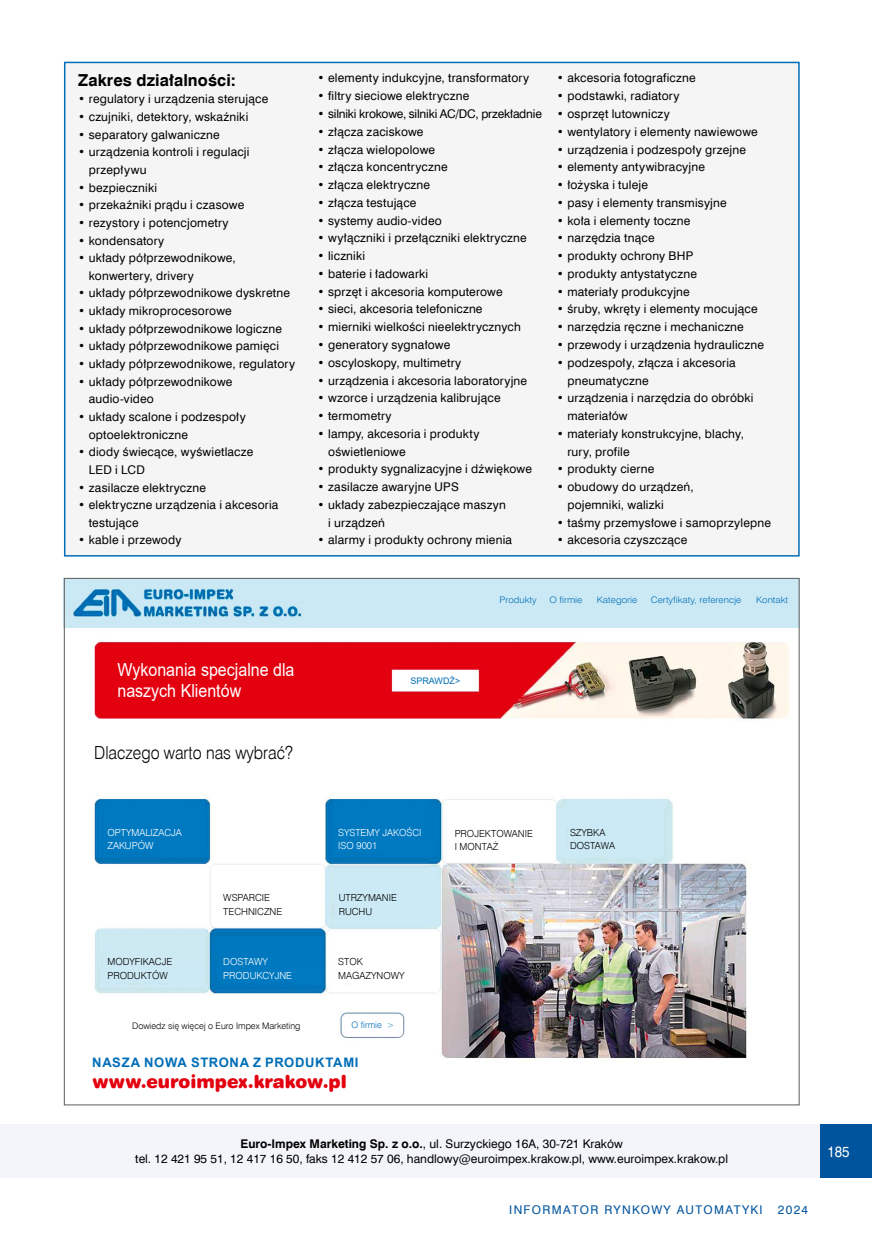
<style>
.page{position:relative;width:872px;height:1234px;background:#fff}
.page>*{position:absolute;margin:0;border:0;box-sizing:border-box;transform-origin:0 0}
.t1{font:18px "Arial";color:#fff;scale:.89 1}
.t2{font:18px "Swis 721 Lt EU";color:#000;scale:.89 1}
.t3{font:18px "Swis 721 Blk Rnd EU";letter-spacing:-.005em;color:#e3000f}
.t4{font:700 16.5px "Swis 721 EU";letter-spacing:.005em;color:#000}
.t5{font:15px "Swis 721 EU";color:#fff;scale:.9 1}
.t6{font:700 13.05px "Arial";letter-spacing:.045em;color:#006eb7}
.prezStopka{font:12px/17.7px "Swis 721 EU";letter-spacing:.015em;color:#000}
.prezStopka-2{font:12px "Swis 721 EU";letter-spacing:-.015em;color:#000}
.t7{font:12px "Swis 721 EU";letter-spacing:.11em;color:#00549e}
.t8{font:9.75px/13.5px "Swis 721 Lt EU";color:#000}
.t9{font:9.75px "Swis 721 Lt EU";color:#fff}
.t10{font:9px "Swis 721 Lt EU";color:#006eb7;scale:1.09 1}
.t11{font:9px "Swis 721 Lt EU";color:#000}
.t12{font:9px "Arial";color:#006eb7}
.t13{font:9px "Swis 721 Lt EU";color:#006eb7}
.s1{font-weight:700}
</style>
<div class="page">
<div style="left:0;top:1124px;width:872px;height:53px;background:#f4f5fb"></div>
<div style="left:821px;top:1124px;width:51px;height:53px;background:#00549e"></div>
<img style="left:66px;top:579px;width:731px;height:48px">
<div style="left:65px;top:62px;width:734px;height:493px;background:#f5f5f6"></div>
<div style="left:64px;top:62px;width:735px;height:494px;border:2px solid #006eb7"></div>
<img style="left:94px;top:641px;width:695px;height:418px">
<p class="t4" style="left:78px;top:69px;width:159px">Zakres działalności:</p>
<p class="prezStopka" style="left:78px;top:91px;width:192px">• regulatory i urządzenia sterujące</p>
<p class="prezStopka" style="left:78px;top:108px;width:172px">• czujniki, detektory, wskaźniki</p>
<p class="prezStopka" style="left:78px;top:126px;width:143px">• separatory galwaniczne</p>
<p class="prezStopka" style="left:89px;top:143px;width:162px;text-indent:-11px">• urządzenia kontroli i regulacji przepływu</p>
<p class="prezStopka" style="left:78px;top:179px;width:80px">• bezpieczniki</p>
<p class="prezStopka" style="left:78px;top:196px;width:168px">• przekaźniki prądu i czasowe</p>
<p class="prezStopka" style="left:78px;top:214px;width:152px">• rezystory i potencjometry</p>
<p class="prezStopka" style="left:78px;top:232px;width:88px">• kondensatory</p>
<p class="prezStopka" style="left:89px;top:249px;width:148px;text-indent:-11px">• układy półprzewodnikowe, konwertery, drivery</p>
<p class="prezStopka" style="left:78px;top:284px;width:213px">• układy półprzewodnikowe dyskretne</p>
<p class="prezStopka" style="left:78px;top:302px;width:155px">• układy mikroprocesorowe</p>
<p class="prezStopka" style="left:78px;top:320px;width:205px">• układy półprzewodnikowe logiczne</p>
<p class="prezStopka" style="left:78px;top:337px;width:202px">• układy półprzewodnikowe pamięci</p>
<p class="prezStopka" style="left:78px;top:355px;width:218px">• układy półprzewodnikowe, regulatory</p>
<p class="prezStopka" style="left:89px;top:373px;width:145px;text-indent:-11px">• układy półprzewodnikowe audio-video</p>
<p class="prezStopka" style="left:89px;top:408px;width:158px;text-indent:-11px">• układy scalone i podzespoły optoelektroniczne</p>
<p class="prezStopka" style="left:89px;top:443px;width:166px;text-indent:-11px">• diody świecące, wyświetlacze<br>LED i LCD</p>
<p class="prezStopka" style="left:78px;top:478px;width:129px">• zasilacze elektryczne</p>
<p class="prezStopka" style="left:89px;top:496px;width:191px;text-indent:-11px">• elektryczne urządzenia i akcesoria testujące</p>
<p class="prezStopka" style="left:78px;top:531px;width:105px">• kable i przewody</p>
<p class="t1" style="left:117px;top:657px;width:200px">Wykonania specjalne dla</p>
<p class="t1" style="left:117px;top:678px;width:141px">naszych Klientów</p>
<p class="t2" style="left:94px;top:742px;width:225px">Dlaczego warto nas wybrać?</p>
<p class="prezStopka" style="left:317px;top:70px;width:213px">• elementy indukcyjne, transformatory</p>
<p class="prezStopka" style="left:317px;top:87px;width:153px">• filtry sieciowe elektryczne</p>
<p class="prezStopka-2" style="left:317px;top:106px;width:226px">• silniki krokowe, silniki AC/DC, przekładnie</p>
<p class="prezStopka" style="left:317px;top:123px;width:107px">• złącza zaciskowe</p>
<p class="prezStopka" style="left:317px;top:141px;width:119px">• złącza wielopolowe</p>
<p class="prezStopka" style="left:317px;top:158px;width:132px">• złącza koncentryczne</p>
<p class="prezStopka" style="left:317px;top:176px;width:114px">• złącza elektryczne</p>
<p class="prezStopka" style="left:317px;top:194px;width:100px">• złącza testujące</p>
<p class="prezStopka" style="left:317px;top:212px;width:126px">• systemy audio-video</p>
<p class="prezStopka" style="left:317px;top:229px;width:211px">• wyłączniki i przełączniki elektryczne</p>
<p class="prezStopka" style="left:317px;top:247px;width:49px">• liczniki</p>
<p class="prezStopka" style="left:317px;top:265px;width:112px">• baterie i ładowarki</p>
<p class="prezStopka" style="left:317px;top:283px;width:187px">• sprzęt i akcesoria komputerowe</p>
<p class="prezStopka" style="left:317px;top:300px;width:167px">• sieci, akcesoria telefoniczne</p>
<p class="prezStopka" style="left:317px;top:318px;width:205px">• mierniki wielkości nieelektrycznych</p>
<p class="prezStopka" style="left:317px;top:336px;width:134px">• generatory sygnałowe</p>
<p class="prezStopka" style="left:317px;top:354px;width:145px">• oscyloskopy, multimetry</p>
<p class="prezStopka" style="left:317px;top:372px;width:211px">• urządzenia i akcesoria laboratoryjne</p>
<p class="prezStopka" style="left:317px;top:389px;width:185px">• wzorce i urządzenia kalibrujące</p>
<p class="prezStopka" style="left:317px;top:407px;width:76px">• termometry</p>
<p class="prezStopka" style="left:328px;top:425px;width:153px;text-indent:-11px">• lampy, akcesoria i produkty oświetleniowe</p>
<p class="prezStopka" style="left:317px;top:460px;width:216px">• produkty sygnalizacyjne i dźwiękowe</p>
<p class="prezStopka" style="left:317px;top:478px;width:143px">• zasilacze awaryjne UPS</p>
<p class="prezStopka" style="left:328px;top:496px;width:179px;text-indent:-11px">• układy zabezpieczające maszyn i urządzeń</p>
<p class="prezStopka" style="left:317px;top:531px;width:196px">• alarmy i produkty ochrony mienia</p>
<p class="prezStopka" style="left:557px;top:70px;width:140px">• akcesoria fotograficzne</p>
<p class="prezStopka" style="left:557px;top:87px;width:124px">• podstawki, radiatory</p>
<p class="prezStopka" style="left:557px;top:105px;width:115px">• osprzęt lutowniczy</p>
<p class="prezStopka" style="left:557px;top:123px;width:202px">• wentylatory i elementy nawiewowe</p>
<p class="prezStopka" style="left:557px;top:141px;width:191px">• urządzenia i podzespoły grzejne</p>
<p class="prezStopka" style="left:557px;top:158px;width:150px">• elementy antywibracyjne</p>
<p class="prezStopka" style="left:557px;top:176px;width:93px">• łożyska i tuleje</p>
<p class="prezStopka" style="left:557px;top:194px;width:171px">• pasy i elementy transmisyjne</p>
<p class="prezStopka" style="left:557px;top:212px;width:135px">• koła i elementy toczne</p>
<p class="prezStopka" style="left:557px;top:229px;width:99px">• narzędzia tnące</p>
<p class="prezStopka" style="left:557px;top:247px;width:138px">• produkty ochrony BHP</p>
<p class="prezStopka" style="left:557px;top:265px;width:142px">• produkty antystatyczne</p>
<p class="prezStopka" style="left:557px;top:283px;width:135px">• materiały produkcyjne</p>
<p class="prezStopka" style="left:557px;top:300px;width:202px">• śruby, wkręty i elementy mocujące</p>
<p class="prezStopka" style="left:557px;top:318px;width:189px">• narzędzia ręczne i mechaniczne</p>
<p class="prezStopka" style="left:557px;top:336px;width:209px">• przewody i urządzenia hydrauliczne</p>
<p class="prezStopka" style="left:567px;top:354px;width:170px;text-indent:-11px">• podzespoły, złącza i akcesoria pneumatyczne</p>
<p class="prezStopka" style="left:567px;top:389px;width:188px;text-indent:-11px">• urządzenia i narzędzia do obróbki materiałów</p>
<p class="prezStopka" style="left:567px;top:425px;width:178px;text-indent:-11px">• materiały konstrukcyjne, blachy, rury, profile</p>
<p class="prezStopka" style="left:557px;top:460px;width:99px">• produkty cierne</p>
<p class="prezStopka" style="left:567px;top:478px;width:128px;text-indent:-11px">• obudowy do urządzeń, pojemniki, walizki</p>
<p class="prezStopka" style="left:557px;top:514px;width:216px">• taśmy przemysłowe i samoprzylepne</p>
<p class="prezStopka" style="left:557px;top:531px;width:132px">• akcesoria czyszczące</p>
<p class="t12" style="left:410px;top:675px;width:51px">SPRAWDŹ&gt;</p>
<p class="t10" style="left:499px;top:594px;width:36px">Produkty</p>
<p class="t10" style="left:549px;top:594px;width:32px">O firmie</p>
<p class="t10" style="left:596px;top:594px;width:39px">Kategorie</p>
<p class="t10" style="left:651px;top:594px;width:84px">Certyfikaty, referencje</p>
<p class="t10" style="left:756px;top:594px;width:31px">Kontakt</p>
<p class="t9" style="left:108px;top:826px;width:76px">OPTYMALIZACJA</p>
<p class="t9" style="left:108px;top:839px;width:47px">ZAKUPÓW</p>
<p class="t9" style="left:338px;top:826px;width:85px">SYSTEMY JAKOŚCI</p>
<p class="t9" style="left:338px;top:839px;width:40px">ISO 9001</p>
<p class="t8" style="left:223px;top:890px;width:48px">WSPARCIE</p>
<p class="t8" style="left:223px;top:904px;width:61px">TECHNICZNE</p>
<p class="t8" style="left:339px;top:890px;width:60px">UTRZYMANIE</p>
<p class="t8" style="left:339px;top:904px;width:35px">RUCHU</p>
<p class="t8" style="left:108px;top:955px;width:66px">MODYFIKACJE</p>
<p class="t8" style="left:108px;top:968px;width:62px">PRODUKTÓW</p>
<p class="t9" style="left:223px;top:955px;width:46px">DOSTAWY</p>
<p class="t9" style="left:223px;top:969px;width:70px">PRODUKCYJNE</p>
<p class="t8" style="left:338px;top:955px;width:26px">STOK</p>
<p class="t8" style="left:338px;top:968px;width:68px">MAGAZYNOWY</p>
<p class="t11" style="left:132px;top:1019px;width:170px">Dowiedz się więcej o Euro Impex Marketing</p>
<p class="t13" style="left:351px;top:1018px;width:44px">O firmie &gt;</p>
<p class="t6" style="left:92px;top:1052px;width:268px">NASZA NOWA STRONA Z PRODUKTAMI</p>
<p class="t3" style="left:92px;top:1070px;width:256px">www.euroimpex.krakow.pl</p>
<p class="t8" style="left:455px;top:826px;width:80px">PROJEKTOWANIE<br>I MONTAŻ</p>
<p class="t8" style="left:570px;top:825px;width:37px">SZYBKA</p>
<p class="t8" style="left:570px;top:839px;width:46px">DOSTAWA</p>
<p class="prezStopka" style="left:240px;top:1135px;width:384px"><span class="s1">Euro-Impex Marketing Sp. z o.o.</span>, ul. Surzyckiego 16A, 30-721 Kraków</p>
<p class="prezStopka" style="left:135px;top:1149px;width:594px">tel. 12 421 95 51, 12 417 16 50, faks 12 412 57 06, handlowy@euroimpex.krakow.pl, www.euroimpex.krakow.pl</p>
<p class="t7" style="left:509px;top:1201px;width:255px">INFORMATOR RYNKOWY AUTOMATYKI</p>
<p class="t7" style="left:778px;top:1201px;width:32px">2024</p>
<p class="t5" style="left:827px;top:1141px;width:26px">185</p>
</div>
